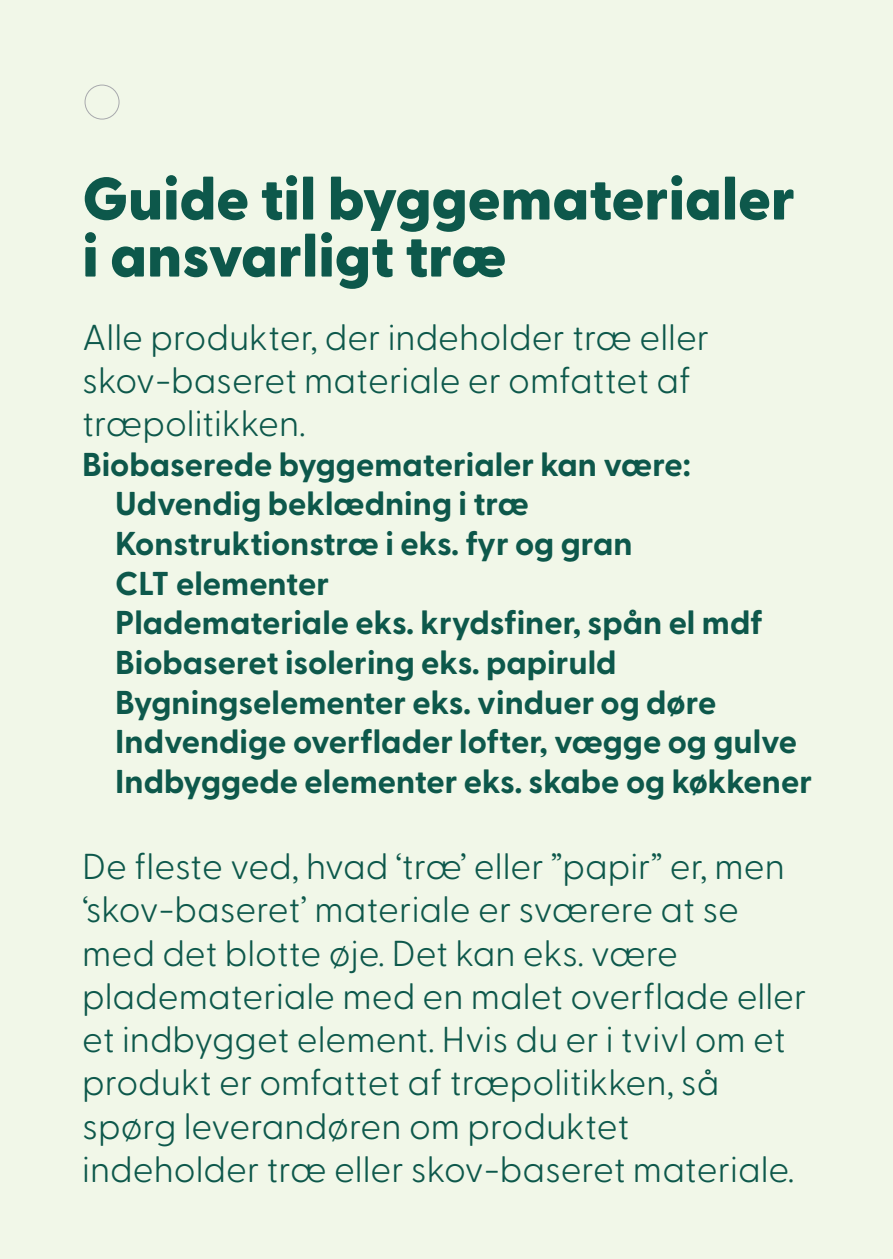
<style>
.page{position:relative;width:893px;height:1259px;background:#f1f7e8}
.page>*{position:absolute;margin:0;border:0;box-sizing:border-box;transform-origin:0 0}
.t1{font:800 60px/57px "Greycliff CF";color:#0d584b}
.t2{font:300 36px/43.2px "Greycliff CF";color:#0d584b}
.t3{font:700 33px/39.6px "Greycliff CF";color:#0d584b}
</style>
<div class="page">
<div style="left:85px;top:85px;width:34px;height:34px;border:1px solid #a8a9ad;border-radius:50%"></div>
<h1 class="t1" style="left:82px;top:168px;width:714px">Guide til byggematerialer i ansvarligt træ</h1>
<p class="t2" style="left:82px;top:313px;width:629px">Alle produkter, der indeholder træ eller skov-baseret materiale er omfattet af træpolitikken.</p>
<p class="t3" style="left:115px;top:443px;width:698px;text-indent:-33px">Biobaserede byggematerialer kan være:<br>Udvendig beklædning i træ<br>Konstruktionstræ i eks. fyr og gran<br>CLT elementer<br>Plademateriale eks. krydsfiner, spån el mdf Biobaseret isolering eks. papiruld Bygningselementer eks. vinduer og døre Indvendige overflader lofter, vægge og gulve Indbyggede elementer eks. skabe og køkkener</p>
<p class="t2" style="left:82px;top:842px;width:726px">De fleste ved, hvad ‘træ’ eller ”papir” er, men ‘skov-baseret’ materiale er sværere at se med det blotte øje. Det kan eks. være plademateriale med en malet overflade eller et indbygget element. Hvis du er i tvivl om et produkt er omfattet af træpolitikken, så spørg leverandøren om produktet indeholder træ eller skov-baseret materiale.</p>
</div>
